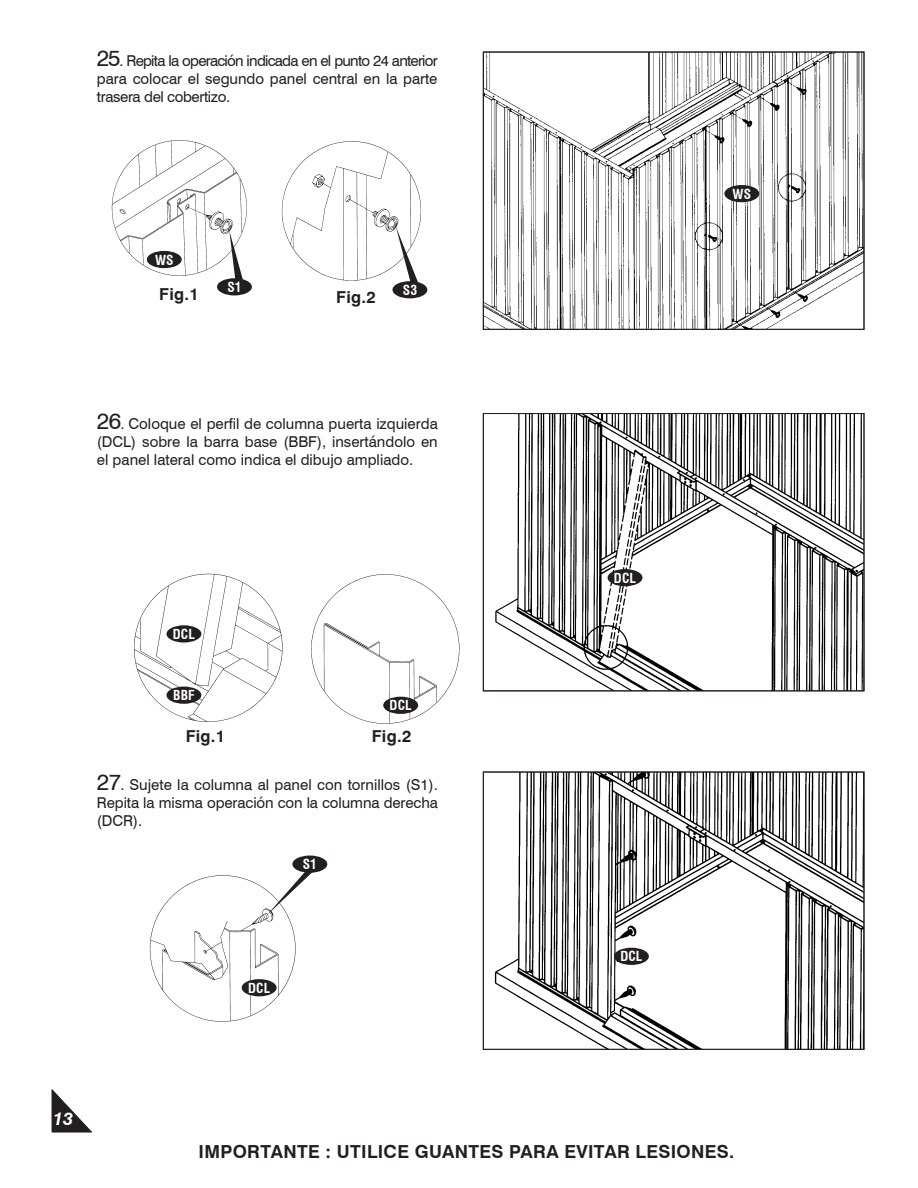
<style>
.page{position:relative;width:918px;height:1188px;background:#fff}
.page>*{position:absolute;margin:0;border:0;box-sizing:border-box;transform-origin:0 0}
.t1{font:700 18px "Swis 721 BT";letter-spacing:.02em;color:#231f20}
.t2{font:italic 700 18px "Swis 721 BT";color:#fff}
.t3{font:700 16.5px "Swis 721 BT";letter-spacing:.02em;color:#231f20}
.t4{font:15px/18px "Swis 721 BT";letter-spacing:-.005em;color:#231f20;text-align:justify}
.t5{font:700 13.5px "Swis 721 Cn BT";letter-spacing:.01em;color:#fff}
.s1{font-size:22.5px}
</style>
<div class="page">
<img style="left:281px;top:141px;width:142px;height:143px">
<img style="left:111px;top:140px;width:136px;height:140px">
<svg style="left:52px;top:1089px;width:40px;height:43px"></svg>
<img style="left:485px;top:54px;width:377px;height:274px">
<div style="left:483px;top:52px;width:381px;height:278px;border:1px solid #231f20"></div>
<img style="left:495px;top:415px;width:367px;height:274px">
<div style="left:483px;top:413px;width:381px;height:278px;border:1px solid #231f20"></div>
<img style="left:494px;top:774px;width:368px;height:274px">
<div style="left:483px;top:772px;width:381px;height:278px;border:1px solid #231f20"></div>
<img style="left:134px;top:573px;width:149px;height:149px">
<img style="left:311px;top:574px;width:149px;height:150px">
<img style="left:149px;top:875px;width:147px;height:147px">
<div style="left:166px;top:625px;width:35px;height:18px;background:#231f20;border-radius:50%"></div>
<div style="left:166px;top:687px;width:35px;height:17px;background:#231f20;border-radius:50%"></div>
<div style="left:383px;top:697px;width:35px;height:17px;background:#231f20;border-radius:50%"></div>
<div style="left:242px;top:979px;width:35px;height:17px;background:#231f20;border-radius:50%"></div>
<div style="left:292px;top:856px;width:35px;height:17px;background:#231f20;border-radius:50%"></div>
<svg style="left:267px;top:870px;width:48px;height:46px"></svg>
<div style="left:614px;top:948px;width:35px;height:17px;background:#231f20;border-radius:50%"></div>
<div style="left:147px;top:251px;width:35px;height:17px;background:#231f20;border-radius:50%"></div>
<div style="left:217px;top:278px;width:35px;height:17px;background:#231f20;border-radius:50%"></div>
<svg style="left:229px;top:231px;width:14px;height:49px"></svg>
<div style="left:392px;top:281px;width:35px;height:17px;background:#231f20;border-radius:50%"></div>
<svg style="left:396px;top:226px;width:23px;height:58px"></svg>
<div style="left:724px;top:185px;width:35px;height:17px;background:#231f20;border-radius:50%"></div>
<div style="left:608px;top:569px;width:34px;height:17px;background:#231f20;border-radius:50%"></div>
<p class="t4" style="left:97px;top:53px;width:342px"><span class="s1">25</span>. Repita la operación indicada en el punto 24 anterior para colocar el segundo panel central en la parte trasera del cobertizo.</p>
<p class="t5" style="left:155px;top:254px;width:20px">WS</p>
<p class="t5" style="left:227px;top:282px;width:16px">S1</p>
<p class="t5" style="left:403px;top:285px;width:16px">S3</p>
<p class="t3" style="left:159px;top:288px;width:41px">Fig.1</p>
<p class="t3" style="left:336px;top:291px;width:41px">Fig.2</p>
<p class="t4" style="left:97px;top:416px;width:342px"><span class="s1">26</span>. Coloque el perfil de columna puerta izquierda (DCL) sobre la barra base (BBF), insertándolo en el panel lateral como indica el dibujo ampliado.</p>
<p class="t5" style="left:173px;top:629px;width:24px">DCL</p>
<p class="t5" style="left:173px;top:690px;width:23px">BBF</p>
<p class="t5" style="left:390px;top:700px;width:24px">DCL</p>
<p class="t3" style="left:186px;top:730px;width:41px">Fig.1</p>
<p class="t3" style="left:372px;top:730px;width:41px">Fig.2</p>
<p class="t4" style="left:97px;top:778px;width:343px"><span class="s1">27</span>. Sujete la columna al panel con tornillos (S1).<br>Repita la misma operación con la columna derecha (DCR).</p>
<p class="t5" style="left:303px;top:859px;width:16px">S1</p>
<p class="t5" style="left:248px;top:983px;width:24px">DCL</p>
<p class="t5" style="left:733px;top:189px;width:20px">WS</p>
<p class="t5" style="left:614px;top:573px;width:24px">DCL</p>
<p class="t5" style="left:620px;top:951px;width:24px">DCL</p>
<p class="t2" style="left:53px;top:1112px;width:22px">13</p>
<p class="t1" style="left:198px;top:1145px;width:537px">IMPORTANTE : UTILICE GUANTES PARA EVITAR LESIONES.</p>
</div>
